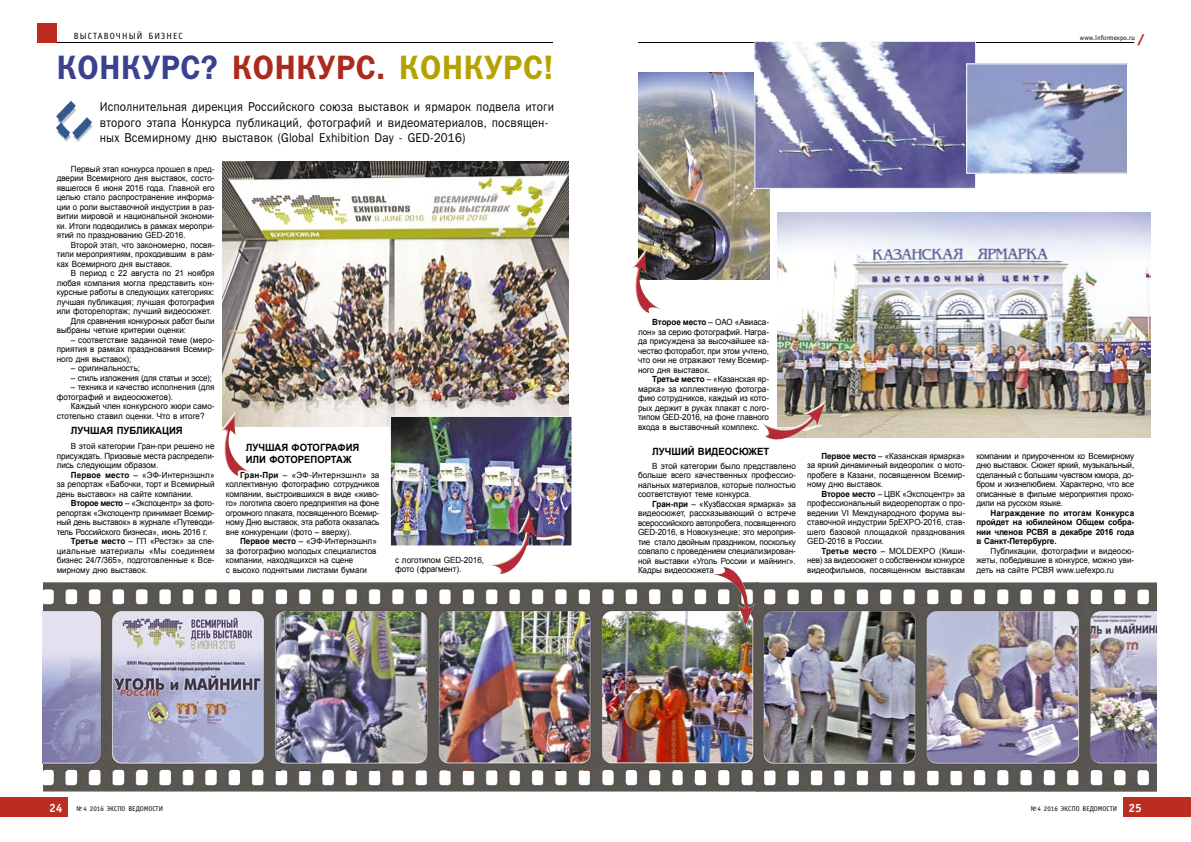
<style>
.page{position:relative;width:1191px;height:842px;background:#fff}
.page>*{position:absolute;margin:0;border:0;box-sizing:border-box;transform-origin:0 0}
.Заголовок_статьи_Frunklin_Demi{font:34px "Franklin Gothic Demi C";letter-spacing:.025em;color:#3b418e;scale:.9 1}
.Заголовок_статьи_Frunklin_Demi-2{font:12.8px/15.4px "Franklin Gothic Book C";letter-spacing:.015em;color:#000;scale:.9 1}
.Page_Number{font:700 12px "Officina Sans C";color:#fff}
.t1{font:700 12px "Futuris XC";color:#ba2d20;scale:1.2 1}
.Основной_текст_PragmC{font:700 10px "Arial";color:#000;scale:.95 1}
.Рубрика{font:9px "Officina Sans C";letter-spacing:.12em;color:#000}
.Основной_текст_PragmC-2{font:8.5px/9.5px "Arial";color:#000;text-align:justify;scale:.95 1}
.Основной_текст_PragmC-3{font:700 8.5px/9.5px "Arial";letter-spacing:-.01em;color:#000;text-align:justify;scale:.95 1}
.Основной_текст_PragmC-4{font:8.5px "Arial";letter-spacing:-.03em;color:#000;scale:.95 1}
.Колонтитул{font:7px "Officina Sans C";color:#000}
.Рубрика-2{font:7px "Officina Sans C";color:#000}
.s1{color:#ad2a1e}
.s2{color:#b5a202}
.s3{font-weight:700}
</style>
<div class="page">
<div style="left:0;top:797px;width:68px;height:20px;background:#ba2d20"></div>
<hr style="left:37px;top:42px;width:516px;height:1px;background:#000">
<div style="left:37px;top:23px;width:20px;height:20px;background:#ba2d20"></div>
<div style="left:1123px;top:797px;width:68px;height:20px;background:#ba2d20"></div>
<hr style="left:638px;top:42px;width:496px;height:1px;background:#000">
<img style="left:56px;top:101px;width:37px;height:41px">
<img style="left:44px;top:582px;width:712px;height:209px">
<img style="left:756px;top:582px;width:400px;height:209px">
<img style="left:222px;top:162px;width:347px;height:265px">
<img style="left:777px;top:212px;width:373px;height:225px">
<img style="left:219px;top:411px;width:33px;height:65px">
<img style="left:638px;top:72px;width:131px;height:207px">
<img style="left:756px;top:43px;width:218px;height:144px">
<div style="left:754px;top:41px;width:222px;height:148px;border:1px solid #fff"></div>
<img style="left:630px;top:248px;width:33px;height:65px">
<img style="left:761px;top:400px;width:65px;height:39px">
<img style="left:711px;top:567px;width:43px;height:61px">
<img style="left:968px;top:65px;width:158px;height:107px">
<div style="left:966px;top:63px;width:162px;height:111px;border:1px solid #fff"></div>
<img style="left:392px;top:418px;width:178px;height:126px">
<div style="left:390px;top:416px;width:182px;height:130px;border:1px solid #fff"></div>
<img style="left:485px;top:509px;width:51px;height:65px">
<p class="Рубрика" style="left:74px;top:31px;width:110px">ВЫСТАВОЧНЫЙ БИЗНЕС</p>
<p class="Заголовок_статьи_Frunklin_Demi" style="left:57px;top:49px;width:553px">КОНКУРС? <span class="s1">КОНКУРС.</span> <span class="s2">КОНКУРС!</span></p>
<p class="Заголовок_статьи_Frunklin_Demi-2" style="left:100px;top:99px;width:506px">Исполнительная дирекция Российского союза выставок и ярмарок подвела итоги второго этапа Конкурса публикаций, фотографий и видеоматериалов, посвящен&shy;ных Всемирному дню выставок (Global Exhibition Day - GED-2016)</p>
<p class="Основной_текст_PragmC-2" style="left:57px;top:164px;width:168px;text-indent:14px">Первый этап конкурса прошел в пред&shy;дверии Всемирного дня выставок, состо&shy;явшегося 6 июня 2016 года. Главной его целью стало распространение информа&shy;ции о роли выставочной индустрии в раз&shy;витии мировой и национальной экономи&shy;ки. Итоги подводились в рамках меропри&shy;ятий по празднованию GED-2016.</p>
<p class="Основной_текст_PragmC-2" style="left:57px;top:240px;width:168px;text-indent:14px">Второй этап, что закономерно, посвя&shy;тили мероприятиям, проходившим в рам&shy;ках Всемирного дня выставок.</p>
<p class="Основной_текст_PragmC-2" style="left:57px;top:269px;width:168px;text-indent:14px">В период с 22 августа по 21 ноября любая компания могла представить кон&shy;курсные работы в следующих категориях: лучшая публикация; лучшая фотография или фоторепортаж; лучший видеосюжет.</p>
<p class="Основной_текст_PragmC-2" style="left:57px;top:316px;width:168px;text-indent:14px">Для сравнения конкурсных работ были выбраны четкие критерии оценки:</p>
<p class="Основной_текст_PragmC-2" style="left:57px;top:335px;width:168px;text-indent:14px">– соответствие заданной теме (меро&shy;приятия в рамках празднования Всемир&shy;ного дня выставок);</p>
<p class="Основной_текст_PragmC-2" style="left:71px;top:364px;width:74px">– оригинальность;</p>
<p class="Основной_текст_PragmC-4" style="left:71px;top:372px;width:150px">– стиль изложения (для статьи и эссе);</p>
<p class="Основной_текст_PragmC-2" style="left:57px;top:383px;width:168px;text-indent:14px">– техника и качество исполнения (для фотографий и видеосюжетов).</p>
<p class="Основной_текст_PragmC-2" style="left:57px;top:402px;width:168px;text-indent:14px">Каждый член конкурсного жюри само&shy;стотельно ставил оценки. Что в итоге?</p>
<p class="Основной_текст_PragmC" style="left:71px;top:424px;width:119px">ЛУЧШАЯ ПУБЛИКАЦИЯ</p>
<p class="Основной_текст_PragmC-2" style="left:57px;top:442px;width:168px;text-indent:14px">В этой категории Гран-при решено не присуждать. Призовые места распредели&shy;лись следующим образом.</p>
<p class="Основной_текст_PragmC-2" style="left:57px;top:470px;width:168px;text-indent:14px"><span class="s3">Первое место</span> – «ЭФ-Интернэшнл» за репортаж «Бабочки, торт и Всемирный день выставок» на сайте компании.</p>
<p class="Основной_текст_PragmC-2" style="left:57px;top:499px;width:168px;text-indent:14px"><span class="s3">Второе место</span> – «Экспоцентр» за фото&shy;репортаж «Экспоцентр принимает Всемир&shy;ный день выставок» в журнале «Путеводи&shy;тель Российского бизнеса», июнь 2016 г.</p>
<p class="Основной_текст_PragmC-2" style="left:57px;top:537px;width:168px;text-indent:14px"><span class="s3">Третье место</span> – ГП «Рестэк» за спе&shy;циальные материалы «Мы соединяем бизнес 24/7/365», подготовленные к Все&shy;мирному дню выставок.</p>
<p class="Основной_текст_PragmC" style="left:246px;top:441px;width:121px">ЛУЧШАЯ ФОТОГРАФИЯ</p>
<p class="Основной_текст_PragmC" style="left:246px;top:453px;width:113px">ИЛИ ФОТОРЕПОРТАЖ</p>
<p class="Основной_текст_PragmC-2" style="left:226px;top:470px;width:163px;text-indent:14px"><span class="s3">Гран-При</span> – «ЭФ-Интернэшнл» за коллективную фотографию сотрудников компании, выстроившихся в виде «живо&shy;го» логотипа своего предприятия на фоне огромного плаката, посвященного Всемир&shy;ному Дню выставок, эта работа оказалась вне конкуренции (фото – вверху).</p>
<p class="Основной_текст_PragmC-2" style="left:226px;top:537px;width:160px;text-align:left;text-indent:14px"><span class="s3">Первое место</span> – «ЭФ-Интернэшнл» за фотографию молодых специалистов компании, находящихся на сцене<br>с высоко поднятыми листами бумаги</p>
<p class="Основной_текст_PragmC-2" style="left:395px;top:555px;width:95px">с логотипом GED-2016, фото (фрагмент).</p>
<p class="Рубрика-2" style="left:1080px;top:33px;width:56px">www.informexpo.ru</p>
<p class="t1" style="left:1137px;top:33px;width:8px">/</p>
<p class="Основной_текст_PragmC-2" style="left:638px;top:318px;width:139px;text-indent:14px"><span class="s3">Второе место</span> – ОАО «Авиаса&shy;лон» за серию фотографий. Награ&shy;да присуждена за высочайшее ка&shy;чество фоторабот, при этом учтено, что они не отражают тему Всемир&shy;ного дня выставок.</p>
<p class="Основной_текст_PragmC-2" style="left:638px;top:375px;width:139px;text-indent:14px"><span class="s3">Третье место</span> – «Казанская яр&shy;марка» за коллективную фотогра&shy;фию сотрудников, каждый из кото&shy;рых держит в руках плакат с лого&shy;типом GED-2016, на фоне главного входа в выставочный комплекс.</p>
<p class="Основной_текст_PragmC" style="left:652px;top:444px;width:125px">ЛУЧШИЙ ВИДЕОСЮЖЕТ</p>
<p class="Основной_текст_PragmC-2" style="left:638px;top:461px;width:168px;text-indent:14px">В этой категории было представлено больше всего качественных профессио&shy;нальных материалов, которые полностью соответствуют теме конкурса.</p>
<p class="Основной_текст_PragmC-2" style="left:638px;top:499px;width:168px;text-indent:14px"><span class="s3">Гран-при</span> – «Кузбасская ярмарка» за видеосюжет, рассказывающий о встрече всероссийского автопробега, посвященного GED-2016, в Новокузнецке; это мероприя&shy;тие стало двойным праздником, поскольку совпало с проведением специализирован&shy;ной выставки «Уголь России и майнинг».<br>Кадры видеосюжета</p>
<p class="Основной_текст_PragmC-2" style="left:807px;top:451px;width:168px;text-indent:14px"><span class="s3">Первое место</span> – «Казанская ярмарка» за яркий динамичный видеоролик о мото&shy;пробеге в Казани, посвященном Всемир&shy;ному дню выставок.</p>
<p class="Основной_текст_PragmC-2" style="left:807px;top:489px;width:168px;text-indent:14px"><span class="s3">Второе место</span> – ЦВК «Экспоцентр» за профессиональный видеорепортаж о про&shy;ведении VI Международного форума вы&shy;ставочной индустрии 5pEXPO-2016, став&shy;шего базовой площадкой празднования GED-2016 в России.</p>
<p class="Основной_текст_PragmC-2" style="left:807px;top:546px;width:168px;text-indent:14px"><span class="s3">Третье место</span> – MOLDEXPO (Киши&shy;нев) за видеосюжет о собственном конкурсе видеофильмов, посвященном выставкам</p>
<p class="Основной_текст_PragmC-2" style="left:976px;top:451px;width:168px">компании и приуроченном ко Всемирному дню выставок. Сюжет яркий, музыкальный, сделанный с большим чувством юмора, до&shy;бром и жизнелюбием. Характерно, что все описанные в фильме мероприятия прохо&shy;дили на русском языке.</p>
<p class="Основной_текст_PragmC-3" style="left:976px;top:508px;width:168px;text-indent:14px">Награждение по итогам Конкурса пройдет на юбилейном Общем собра&shy;нии членов РСВЯ в декабре 2016 года в Санкт-Петербурге.</p>
<p class="Основной_текст_PragmC-2" style="left:976px;top:546px;width:168px;text-indent:14px">Публикации, фотографии и видеосю&shy;жеты, победившие в конкурсе, можно уви&shy;деть на сайте РСВЯ www.uefexpo.ru</p>
<p class="Page_Number" style="left:49px;top:801px;width:15px">24</p>
<p class="Колонтитул" style="left:77px;top:805px;width:88px">№ 4 2016 ЭКСПО ВЕДОМОСТИ</p>
<p class="Колонтитул" style="left:1030px;top:805px;width:88px">№4 2016 ЭКСПО ВЕДОМОСТИ</p>
<p class="Page_Number" style="left:1128px;top:801px;width:15px">25</p>
</div>
